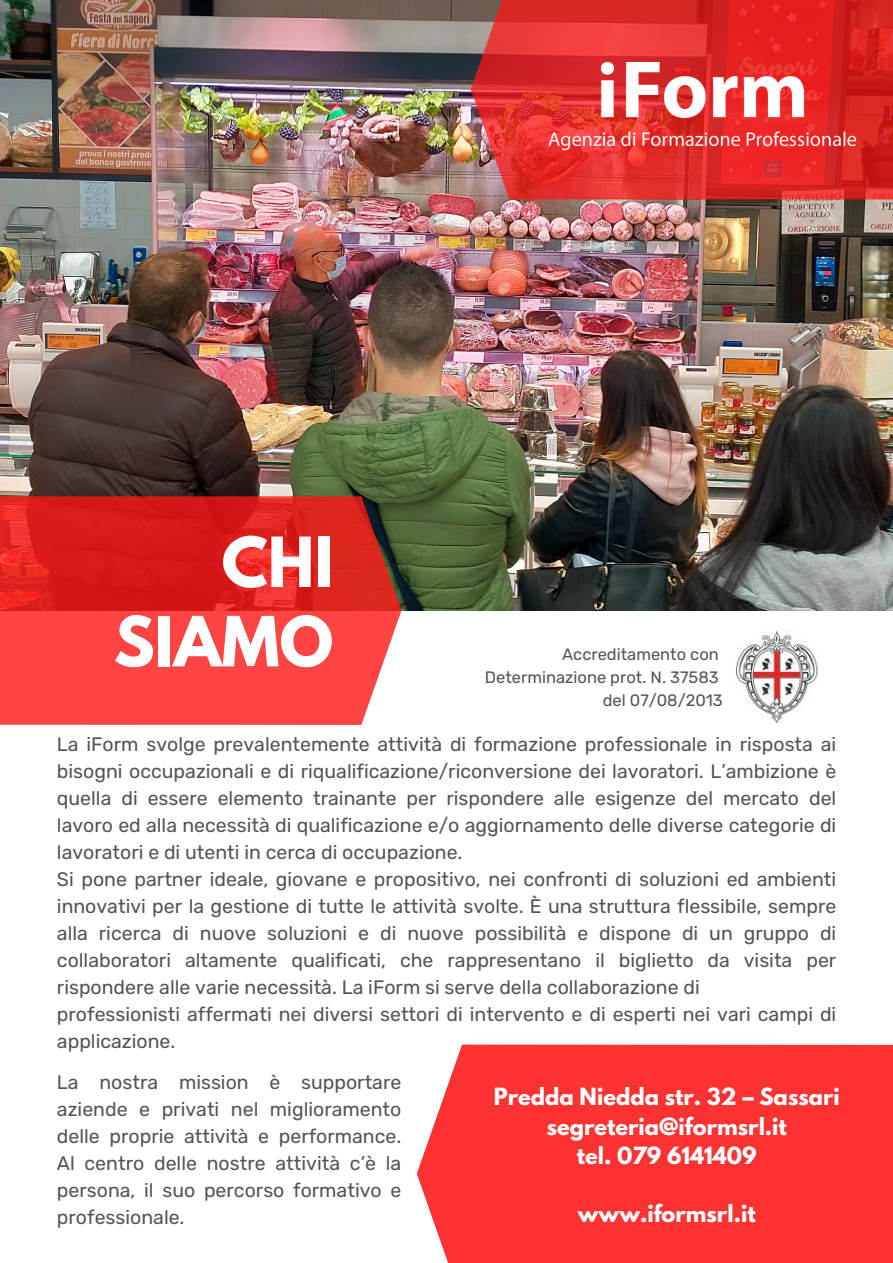
<style>
.page{position:relative;width:893px;height:1263px;background:#fff}
.page>*{position:absolute;margin:0;border:0;box-sizing:border-box;transform-origin:0 0}
.t1{font:700 61.2px "League Spartan";color:#fff}
.t2{font:700 21px "League Spartan";color:#fff}
.t3{font:19.5px/27px "Rubik";color:#545454;text-align:justify}
.t4{font:16.5px "Rubik";color:#545454}
</style>
<div class="page">
<img style="left:0;top:0;width:893px;height:611px">
<svg style="left:0;top:496px;width:401px;height:229px;background:#e83735"></svg>
<svg style="left:471px;top:0;width:422px;height:200px;background:#db2f2e"></svg>
<div style="left:417px;top:1044px;width:476px;height:219px;background:#ff3232"></div>
<img style="left:548px;top:62px;width:308px;height:88px">
<img style="left:736px;top:631px;width:82px;height:93px">
<p class="t1" style="left:222px;top:532px;width:113px">CHI</p>
<p class="t1" style="left:114px;top:611px;width:221px">SIAMO</p>
<p class="t4" style="left:562px;top:644px;width:158px">Accreditamento con</p>
<p class="t4" style="left:485px;top:667px;width:235px">Determinazione prot. N. 37583</p>
<p class="t4" style="left:603px;top:690px;width:122px">del 07/08/2013</p>
<p class="t3" style="left:57px;top:730px;width:781px">La iForm svolge prevalentemente attività di formazione professionale in risposta ai bisogni occupazionali e di riqualificazione/riconversione dei lavoratori. L’ambizione è quella di essere elemento trainante per rispondere alle esigenze del mercato del lavoro ed alla necessità di qualificazione e/o aggiornamento delle diverse categorie di lavoratori e di utenti in cerca di occupazione.</p>
<p class="t3" style="left:57px;top:865px;width:781px">Si pone partner ideale, giovane e propositivo, nei confronti di soluzioni ed ambienti innovativi per la gestione di tutte le attività svolte. È una struttura flessibile, sempre alla ricerca di nuove soluzioni e di nuove possibilità e dispone di un gruppo di collaboratori altamente qualificati, che rappresentano il biglietto da visita per rispondere alle varie necessità. La iForm si serve della collaborazione di</p>
<p class="t3" style="left:57px;top:1000px;width:781px">professionisti affermati nei diversi settori di intervento e di esperti nei vari campi di applicazione.</p>
<p class="t3" style="left:57px;top:1069px;width:346px">La nostra mission è supportare aziende e privati nel miglioramento delle proprie attività e performance.<br>Al centro delle nostre attività c’è la persona, il suo percorso formativo e professionale.</p>
<p class="t2" style="left:494px;top:1086px;width:347px">Predda Niedda str. 32 – Sassari</p>
<p class="t2" style="left:547px;top:1116px;width:242px">segreteria@iformsrl.it</p>
<p class="t2" style="left:577px;top:1145px;width:181px">tel. 079 6141409</p>
<p class="t2" style="left:578px;top:1203px;width:179px">www.iformsrl.it</p>
</div>
